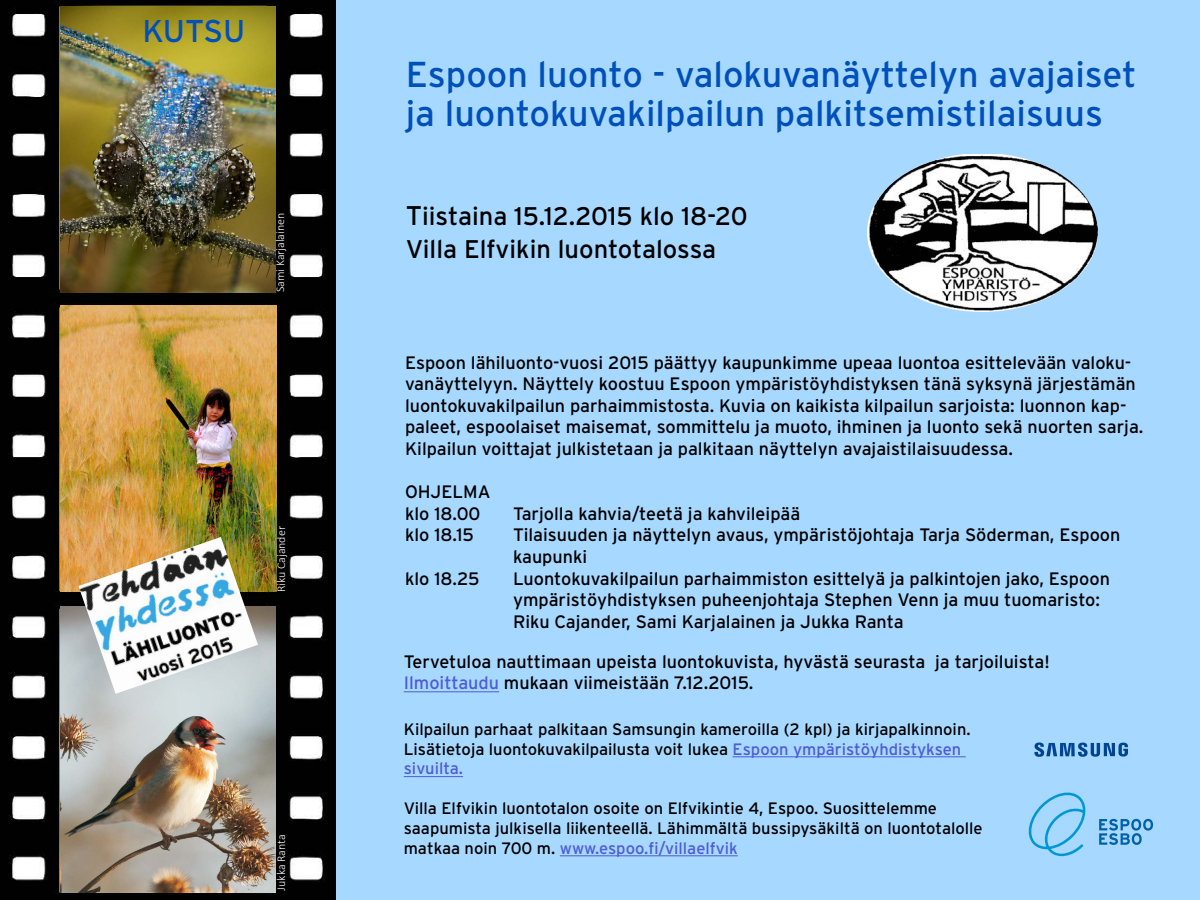
<style>
.page{position:relative;width:1200px;height:900px;background:#fff}
.page>*{position:absolute;margin:0;border:0;box-sizing:border-box;transform-origin:0 0}
.t1{font:36px/39px "Interstate";color:#0050bb}
.t2{font:31.5px "Interstate";letter-spacing:-.01em;color:#0050bb}
.t3{font:25.5px/33px "Interstate";color:#000}
.t4{font:18px/21.6px "Interstate";color:#000}
.t5{font:16.5px/19.8px "Interstate";color:#000}
.t6{font:300 12px "Calibri";color:#fff}
.s1{font-size:27px}
.s2{color:#4f5cd6}
</style>
<div class="page">
<div style="left:336px;top:0;width:864px;height:900px;background:#a7d8ff"></div>
<img style="left:0;top:0;width:336px;height:900px">
<img style="left:60px;top:306px;width:216px;height:285px">
<img style="left:61px;top:607px;width:214px;height:286px">
<img style="left:868px;top:155px;width:229px;height:156px">
<svg style="left:1034px;top:743px;width:94px;height:14px"></svg>
<img style="left:78px;top:537px;width:180px;height:157px">
<hr style="left:404px;top:692px;width:95px;height:1px;background:#4f5cd6">
<svg style="left:1099px;top:819px;width:54px;height:26px"></svg>
<svg style="left:1028px;top:792px;width:58px;height:65px"></svg>
<hr style="left:733px;top:757px;width:233px;height:1px;background:#4f5cd6">
<hr style="left:404px;top:776px;width:59px;height:1px;background:#4f5cd6">
<hr style="left:560px;top:856px;width:178px;height:1px;background:#4f5cd6">
<div style="left:825px;top:111px;width:315px;height:243px;border:42px solid #a7d8ff;border-radius:50%"></div>
<img style="left:60px;top:6px;width:216px;height:286px">
<h2 class="t2" style="left:142px;top:13px;width:104px">KUTSU</h2>
<p class="t6" style="left:273px;top:292px;width:81px;rotate:-90deg">Sami Karjalainen</p>
<p class="t6" style="left:274px;top:592px;width:68px;rotate:-90deg">Riku Cajander</p>
<p class="t6" style="left:274px;top:891px;width:58px;rotate:-90deg">Jukka Ranta</p>
<h1 class="t1" style="left:406px;top:55px;width:732px">Espoon luonto - valokuvanäyttelyn avajaiset ja luontokuvakilpailun palkitsemistilaisuus</h1>
<h3 class="t3" style="left:406px;top:199px;width:343px"><span class="s1">T</span>iistaina 15.12.2015 klo 18-20<br>Villa Elfvikin luontotalossa</h3>
<p class="t4" style="left:405px;top:351px;width:740px">Espoon lähiluonto-vuosi 2015 päättyy kaupunkimme upeaa luontoa esittelevään valoku&shy;vanäyttelyyn. Näyttely koostuu Espoon ympäristöyhdistyksen tänä syksynä järjestämän luontokuvakilpailun parhaimmistosta. Kuvia on kaikista kilpailun sarjoista: luonnon kap&shy;paleet, espoolaiset maisemat, sommittelu ja muoto, ihminen ja luonto sekä nuorten sarja.<br>Kilpailun voittajat julkistetaan ja palkitaan näyttelyn avajaistilaisuudessa.</p>
<p class="t4" style="left:405px;top:481px;width:87px">OHJELMA klo 18.00</p>
<p class="t4" style="left:513px;top:502px;width:289px">Tarjolla kahvia/teetä ja kahvileipää</p>
<p class="t4" style="left:405px;top:524px;width:70px">klo 18.15</p>
<p class="t4" style="left:513px;top:524px;width:609px">Tilaisuuden ja näyttelyn avaus, ympäristöjohtaja Tarja Söderman, Espoon kaupunki</p>
<p class="t4" style="left:405px;top:567px;width:76px">klo 18.25</p>
<p class="t4" style="left:513px;top:567px;width:598px">Luontokuvakilpailun parhaimmiston esittelyä ja palkintojen jako, Espoon ympäristöyhdistyksen puheenjohtaja Stephen Venn ja muu tuomaristo:<br>Riku Cajander, Sami Karjalainen ja Jukka Ranta</p>
<p class="t4" style="left:404px;top:651px;width:648px">Tervetuloa nauttimaan upeista luontokuvista, hyvästä seurasta ja tarjoiluista!<br><span class="s2">Ilmoittaudu</span> mukaan viimeistään 7.12.2015.</p>
<p class="t5" style="left:404px;top:719px;width:568px">Kilpailun parhaat palkitaan Samsungin kameroilla (2 kpl) ja kirjapalkinnoin.<br>Lisätietoja luontokuvakilpailusta voit lukea <span class="s2">Espoon ympäristöyhdistyksen sivuilta.</span></p>
<p class="t5" style="left:404px;top:798px;width:581px">Villa Elfvikin luontotalon osoite on Elfvikintie 4, Espoo. Suosittelemme saapumista julkisella liikenteellä. Lähimmältä bussipysäkiltä on luontotalolle matkaa noin 700 m. <span class="s2">www.espoo.fi/villaelfvik</span></p>
</div>
